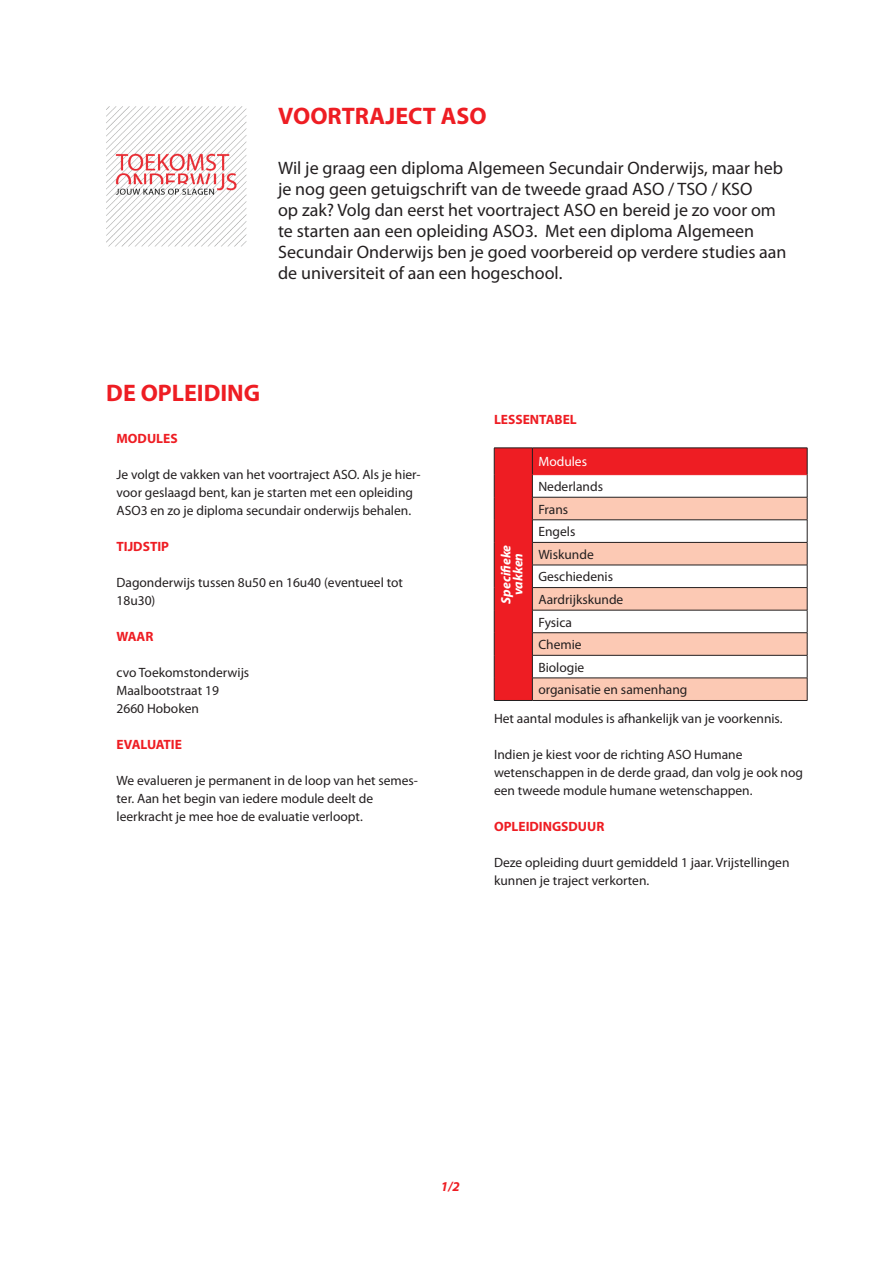
<style>
.page{position:relative;width:893px;height:1263px;background:#fff}
.page>*{position:absolute;margin:0;border:0;box-sizing:border-box;transform-origin:0 0}
.t1{font:700 24px "Myriad Pro";color:#ee1d23}
.t2{font:18px/21px "Myriad Pro";color:#231f20}
.t3{font:13.5px/18px "Myriad Pro";color:#231f20}
.t4{font:700 13.5px "Myriad Pro";color:#ee1d23}
.t5{font:italic 700 13.5px/12px "Myriad Pro";color:#fff;text-align:center}
.t6{font:13.5px "Myriad Pro";color:#fff}
.t7{font:italic 700 13.5px "Myriad Pro";color:#ee1d23}
</style>
<div class="page">
<svg style="left:495px;top:449px;width:312px;height:251px;fill:#ee1d23"></svg>
<svg style="left:533px;top:498px;width:274px;height:202px;fill:#fcc9b4"></svg>
<div style="left:532px;top:542px;width:275px;height:23px;background:#fcc9b4"></div>
<hr style="left:494px;top:700px;width:38px;height:1px;background:#231f20">
<hr style="left:494px;top:448px;width:38px;height:1px;background:#231f20">
<svg style="left:494px;top:448px;width:1px;height:252px"></svg>
<hr style="left:532px;top:448px;width:275px;height:1px;background:#231f20">
<hr style="left:532px;top:497px;width:275px;height:1px;background:#231f20">
<hr style="left:532px;top:520px;width:275px;height:1px;background:#231f20">
<hr style="left:532px;top:542px;width:275px;height:1px;background:#231f20">
<hr style="left:532px;top:565px;width:275px;height:1px;background:#231f20">
<hr style="left:533px;top:474px;width:274px;height:1px;background:#ee1d23">
<hr style="left:532px;top:587px;width:275px;height:1px;background:#231f20">
<hr style="left:532px;top:610px;width:275px;height:1px;background:#231f20">
<hr style="left:532px;top:632px;width:275px;height:1px;background:#231f20">
<hr style="left:532px;top:655px;width:275px;height:1px;background:#231f20">
<hr style="left:532px;top:678px;width:275px;height:1px;background:#231f20">
<svg style="left:807px;top:448px;width:1px;height:252px"></svg>
<hr style="left:532px;top:700px;width:275px;height:1px;background:#231f20">
<svg style="left:532px;top:448px;width:1px;height:252px"></svg>
<img style="left:106px;top:106px;width:141px;height:141px">
<h1 class="t1" style="left:278px;top:103px;width:210px">VOORTRAJECT ASO</h1>
<p class="t2" style="left:278px;top:158px;width:510px">Wil je graag een diploma Algemeen Secundair Onderwijs, maar heb je nog geen getuigschrift van de tweede graad ASO / TSO / KSO<br>op zak? Volg dan eerst het voortraject ASO en bereid je zo voor om te starten aan een opleiding ASO3. Met een diploma Algemeen Secundair Onderwijs ben je goed voorbereid op verdere studies aan de universiteit of aan een hogeschool.</p>
<h1 class="t1" style="left:106px;top:380px;width:155px">DE OPLEIDING</h1>
<p class="t4" style="left:494px;top:412px;width:84px">LESSENTABEL</p>
<p class="t4" style="left:117px;top:431px;width:63px">MODULES</p>
<p class="t3" style="left:117px;top:466px;width:306px">Je volgt de vakken van het voortraject ASO. Als je hier&shy;voor geslaagd bent, kan je starten met een opleiding<br>ASO3 en zo je diploma secundair onderwijs behalen.</p>
<p class="t4" style="left:117px;top:539px;width:54px">TIJDSTIP</p>
<p class="t3" style="left:117px;top:574px;width:288px">Dagonderwijs tussen 8u50 en 16u40 (eventueel tot<br>18u30)</p>
<p class="t4" style="left:117px;top:629px;width:38px">WAAR</p>
<p class="t3" style="left:117px;top:664px;width:134px">cvo Toekomstonderwijs<br>Maalbootstraat 19<br>2660 Hoboken</p>
<p class="t4" style="left:117px;top:737px;width:67px">EVALUATIE</p>
<p class="t3" style="left:117px;top:772px;width:303px">We evalueren je permanent in de loop van het semes&shy;ter. Aan het begin van iedere module deelt de leerkracht je mee hoe de evaluatie verloopt.</p>
<p class="t6" style="left:538px;top:454px;width:50px">Modules</p>
<p class="t3" style="left:538px;top:475px;width:150px;line-height:22.6px">Nederlands<br>Frans<br>Engels<br>Wiskunde<br>Geschiedenis<br>Aardrijkskunde<br>Fysica<br>Chemie<br>Biologie<br>organisatie en samenhang</p>
<p class="t3" style="left:494px;top:710px;width:290px">Het aantal modules is afhankelijk van je voorkennis.</p>
<p class="t3" style="left:494px;top:746px;width:310px">Indien je kiest voor de richting ASO Humane wetenschappen in de derde graad, dan volg je ook nog een tweede module humane wetenschappen.</p>
<p class="t4" style="left:494px;top:819px;width:112px">OPLEIDINGSDUUR</p>
<p class="t3" style="left:494px;top:854px;width:297px">Deze opleiding duurt gemiddeld 1 jaar. Vrijstellingen kunnen je traject verkorten.</p>
<p class="t5" style="left:500px;top:603px;width:60px;rotate:-90deg">Specifieke vakken</p>
<p class="t7" style="left:441px;top:1179px;width:21px">1/2</p>
</div>
